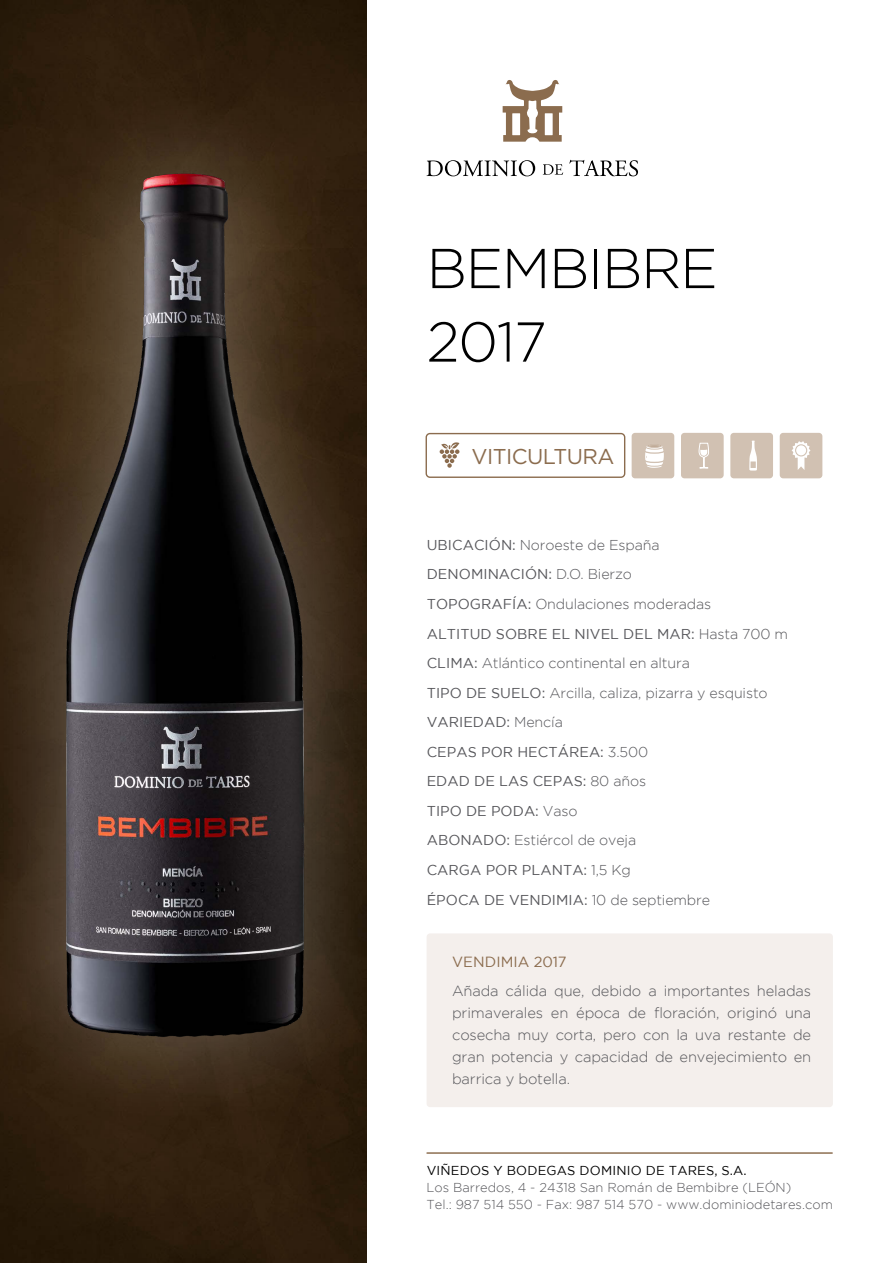
<style>
.page{position:relative;width:893px;height:1263px;background:#fff}
.page>*{position:absolute;margin:0;border:0;box-sizing:border-box;transform-origin:0 0}
.t1{font:300 56.1px/73.5px "Gotham";letter-spacing:-.025em;color:#000}
.t2{font:21.45px "Gotham";letter-spacing:-.025em;color:#8b6c4e}
.t3{font:300 14.7px/22px "Gotham";letter-spacing:-.01em;color:#56565a;text-align:justify}
.t4{font:14.7px "Gotham";letter-spacing:.005em;color:#8b6c4e}
.t5{font:14.25px/29.5px "Gotham";letter-spacing:.005em;color:#56565a}
.t6{font:300 12.9px/17.2px "Gotham";color:#56565a}
.t7{font:12.9px "Gotham";letter-spacing:.015em;color:#000}
.s1{font-weight:300}
</style>
<div class="page">
<div style="left:427px;top:933px;width:406px;height:174px;background:#f4efec;border-radius:3px"></div>
<div style="left:780px;top:433px;width:42px;height:45px;background:#d1c1b2;border-radius:3px"></div>
<div style="left:730px;top:433px;width:43px;height:45px;background:#d1c1b2;border-radius:3px"></div>
<div style="left:681px;top:433px;width:43px;height:45px;background:#d1c1b2;border-radius:3px"></div>
<div style="left:632px;top:433px;width:42px;height:45px;background:#d1c1b2;border-radius:3px"></div>
<div style="left:426px;top:433px;width:199px;height:45px;border:1px solid #8b6c4e;border-radius:4px"></div>
<svg style="left:427px;top:160px;width:108px;height:16px"></svg>
<svg style="left:543px;top:164px;width:20px;height:11px"></svg>
<svg style="left:569px;top:160px;width:69px;height:16px"></svg>
<svg style="left:503px;top:80px;width:59px;height:62px"></svg>
<svg style="left:440px;top:442px;width:19px;height:26px"></svg>
<div style="left:647px;top:443px;width:15px;height:5px;border:1px solid #d1c1b2;border-radius:50%"></div>
<svg style="left:645px;top:444px;width:19px;height:24px"></svg>
<svg style="left:698px;top:442px;width:11px;height:27px"></svg>
<svg style="left:749px;top:441px;width:8px;height:30px"></svg>
<div style="left:750px;top:461px;width:6px;height:7px;background:#d1c1b2"></div>
<svg style="left:792px;top:441px;width:18px;height:29px"></svg>
<div style="left:795px;top:444px;width:12px;height:12px;border:1px solid #d1c1b2;border-radius:50%"></div>
<hr style="left:427px;top:1152px;width:405px;height:2px;background:#8b6c4e">
<div style="left:0;top:0;width:366px;height:1263px;background:#2d1c0c"></div>
<div style="left:0;top:79px;width:402px;height:1054px;background:#fff;opacity:.3"></div>
<img style="left:53px;top:167px;width:260px;height:879px">
<h1 class="t1" style="left:427px;top:231px;width:293px">BEMBIBRE<br>2017</h1>
<h2 class="t2" style="left:471px;top:445px;width:144px">VITICULTURA</h2>
<p class="t5" style="left:427px;top:530px;width:363px">UBICACIÓN: <span class="s1">Noroeste de España<br></span>DENOMINACIÓN: <span class="s1">D.O.</span> <span class="s1">Bierzo<br></span>TOPOGRAFÍA: <span class="s1">Ondulaciones moderadas<br></span>ALTITUD SOBRE EL NIVEL DEL MAR: <span class="s1">Hasta 700 m<br></span>CLIMA: <span class="s1">Atlántico continental en altura<br></span>TIPO DE SUELO: <span class="s1">Arcilla, caliza, pizarra y esquisto<br></span>VARIEDAD: <span class="s1">Mencía<br></span>CEPAS POR HECTÁREA: <span class="s1">3.500<br></span>EDAD DE LAS CEPAS: <span class="s1">80 años<br></span>TIPO DE PODA: <span class="s1">Vaso<br></span>ABONADO: <span class="s1">Estiércol de oveja<br></span>CARGA POR PLANTA: <span class="s1">1,5 Kg<br></span>ÉPOCA DE VENDIMIA: <span class="s1">10 de septiembre</span></p>
<p class="t4" style="left:452px;top:953px;width:116px">VENDIMIA 2017</p>
<p class="t3" style="left:452px;top:980px;width:361px">Añada cálida que, debido a importantes heladas primaverales en época de floración, originó una cosecha muy corta, pero con la uva restante de gran potencia y capacidad de envejecimiento en barrica y botella.</p>
<p class="t7" style="left:427px;top:1163px;width:321px">VIÑEDOS Y BODEGAS DOMINIO DE TARES, S.A.</p>
<p class="t6" style="left:427px;top:1178px;width:408px">Los Barredos, 4 - 24318 San Román de Bembibre (LEÓN)<br>Tel.: 987 514 550 - Fax: 987 514 570 - www.dominiodetares.com</p>
</div>
